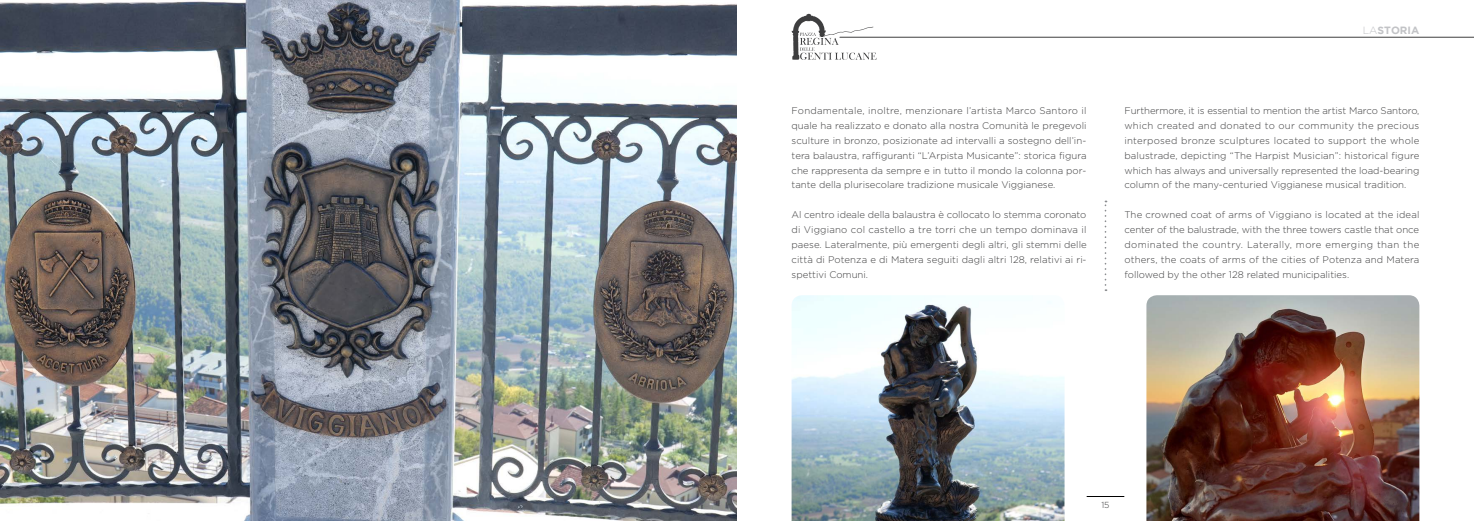
<style>
.page{position:relative;width:1474px;height:521px;background:#fff}
.page>*{position:absolute;margin:0;border:0;box-sizing:border-box;transform-origin:0 0}
.t1{font:700 10.5px "Gotham";color:#c2c3c6}
.Stile_di_paragrafo_1{font:300 9.62px/14.9px "Gotham";color:#3e3e3f;text-align:justify}
.t2{font:300 8.75px "Gotham";color:#3e3e3f}
.s1{font-weight:300}
</style>
<div class="page">
<hr style="left:1086px;top:496px;width:37px;height:1px;background:#000">
<hr style="left:840px;top:37px;width:633px;height:1px;background:#3e3e3f">
<svg style="left:791px;top:14px;width:85px;height:46px"></svg>
<svg style="left:1104px;top:201px;width:2px;height:90px"></svg>
<img style="left:0;top:0;width:737px;height:521px">
<img style="left:1146px;top:295px;width:273px;height:226px">
<img style="left:791px;top:295px;width:273px;height:226px">
<p class="Stile_di_paragrafo_1" style="left:791px;top:103px;width:296px">Fondamentale, inoltre, menzionare l’artista Marco Santoro il quale ha realizzato e donato alla nostra Comunità le pregevoli sculture in bronzo, posizionate ad intervalli a sostegno dell’in&shy;tera balaustra, raffiguranti “L’Arpista Musicante”: storica figura che rappresenta da sempre e in tutto il mondo la colonna por&shy;tante della plurisecolare tradizione musicale Viggianese.</p>
<p class="Stile_di_paragrafo_1" style="left:791px;top:207px;width:296px">Al centro ideale della balaustra è collocato lo stemma coronato di Viggiano col castello a tre torri che un tempo dominava il paese. Lateralmente, più emergenti degli altri, gli stemmi delle città di Potenza e di Matera seguiti dagli altri 128, relativi ai ri&shy;spettivi Comuni.</p>
<p class="t1" style="left:1362px;top:24px;width:58px"><span class="s1">LA</span>STORIA</p>
<p class="Stile_di_paragrafo_1" style="left:1124px;top:103px;width:296px">Furthermore, it is essential to mention the artist Marco Santoro, which created and donated to our community the precious interposed bronze sculptures located to support the whole balustrade, depicting “The Harpist Musician”: historical figure which has always and universally represented the load-bearing column of the many-centuried Viggianese musical tradition.</p>
<p class="Stile_di_paragrafo_1" style="left:1124px;top:207px;width:296px">The crowned coat of arms of Viggiano is located at the ideal center of the balustrade, with the three towers castle that once dominated the country. Laterally, more emerging than the others, the coats of arms of the cities of Potenza and Matera followed by the other 128 related municipalities.</p>
<p class="t2" style="left:1101px;top:500px;width:10px">15</p>
</div>
